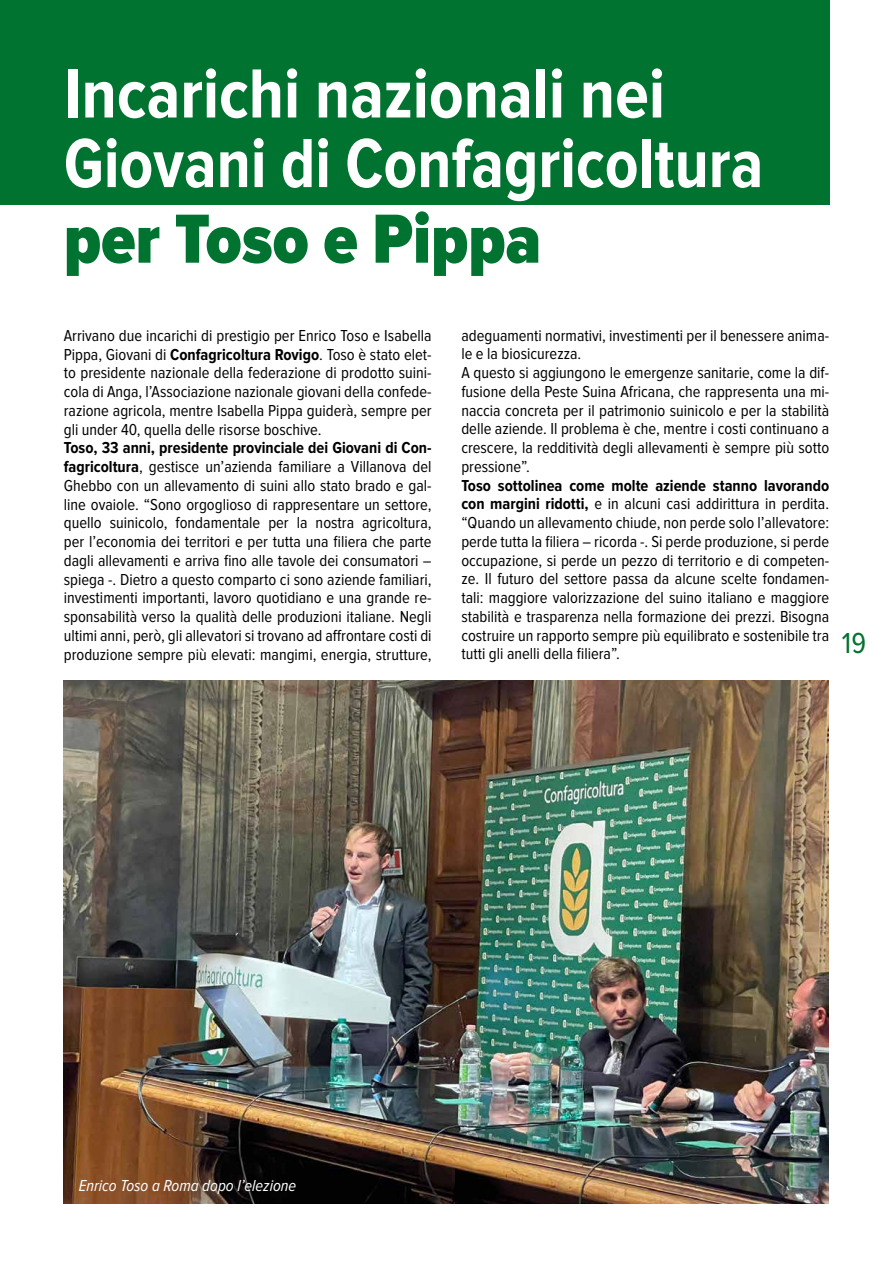
<style>
.page{position:relative;width:893px;height:1263px;background:#fff}
.page>*{position:absolute;margin:0;border:0;box-sizing:border-box;transform-origin:0 0}
.t1{font:700 72px/69.6px "Proxima Nova Cond";color:#fff}
.t2{font:900 72px "Proxima Nova Cond";color:#007330}
.t3{font:30px "Proxima Nova Cond";color:#007330}
.t4{font:16.5px/18.8px "Proxima Nova Cond";color:#000;text-align:justify}
.t5{font:italic 16.5px "Proxima Nova Cond";color:#fff}
.s1{font-weight:700}
</style>
<div class="page">
<div style="left:0;top:0;width:829px;height:205px;background:#007330"></div>
<img style="left:64px;top:680px;width:765px;height:523px">
<h1 class="t1" style="left:64px;top:61px;width:701px">Incarichi nazionali nei<br>Giovani di Confagricoltura</h1>
<h1 class="t2" style="left:64px;top:198px;width:479px">per Toso e Pippa</h1>
<p class="t4" style="left:64px;top:326px;width:369px">Arrivano due incarichi di prestigio per Enrico Toso e Isabella Pippa, Giovani di <span class="s1">Confagricoltura Rovigo</span>. Toso è stato elet&shy;to presidente nazionale della federazione di prodotto suini&shy;cola di Anga, l’Associazione nazionale giovani della confede&shy;razione agricola, mentre Isabella Pippa guiderà, sempre per gli under 40, quella delle risorse boschive.</p>
<p class="t4" style="left:64px;top:439px;width:369px"><span class="s1">Toso, 33 anni, presidente provinciale dei Giovani di Con&shy;fagricoltura</span>, gestisce un’azienda familiare a Villanova del Ghebbo con un allevamento di suini allo stato brado e gal&shy;line ovaiole. “Sono orgoglioso di rappresentare un settore, quello suinicolo, fondamentale per la nostra agricoltura, per l’economia dei territori e per tutta una filiera che parte dagli allevamenti e arriva fino alle tavole dei consumatori – spiega -. Dietro a questo comparto ci sono aziende familiari, investimenti importanti, lavoro quotidiano e una grande re&shy;sponsabilità verso la qualità delle produzioni italiane. Negli ultimi anni, però, gli allevatori si trovano ad affrontare costi di produzione sempre più elevati: mangimi, energia, strutture,</p>
<p class="t4" style="left:461px;top:326px;width:369px;text-align:left">adeguamenti normativi, investimenti per il benessere anima&shy;le e la biosicurezza.<br>A questo si aggiungono le emergenze sanitarie, come la dif&shy;fusione della Peste Suina Africana, che rappresenta una mi&shy;naccia concreta per il patrimonio suinicolo e per la stabilità delle aziende. Il problema è che, mentre i costi continuano a crescere, la redditività degli allevamenti è sempre più sotto pressione”.</p>
<p class="t4" style="left:461px;top:476px;width:369px"><span class="s1">Toso sottolinea come molte aziende stanno lavorando con margini ridotti,</span> e in alcuni casi addirittura in perdita. “Quando un allevamento chiude, non perde solo l’allevatore: perde tutta la filiera – ricorda -. Si perde produzione, si perde occupazione, si perde un pezzo di territorio e di competen&shy;ze. Il futuro del settore passa da alcune scelte fondamen&shy;tali: maggiore valorizzazione del suino italiano e maggiore stabilità e trasparenza nella formazione dei prezzi. Bisogna costruire un rapporto sempre più equilibrato e sostenibile tra tutti gli anelli della filiera”.</p>
<h2 class="t3" style="left:842px;top:626px;width:26px">19</h2>
<p class="t5" style="left:79px;top:1177px;width:219px">Enrico Toso a Roma dopo l’elezione</p>
</div>
